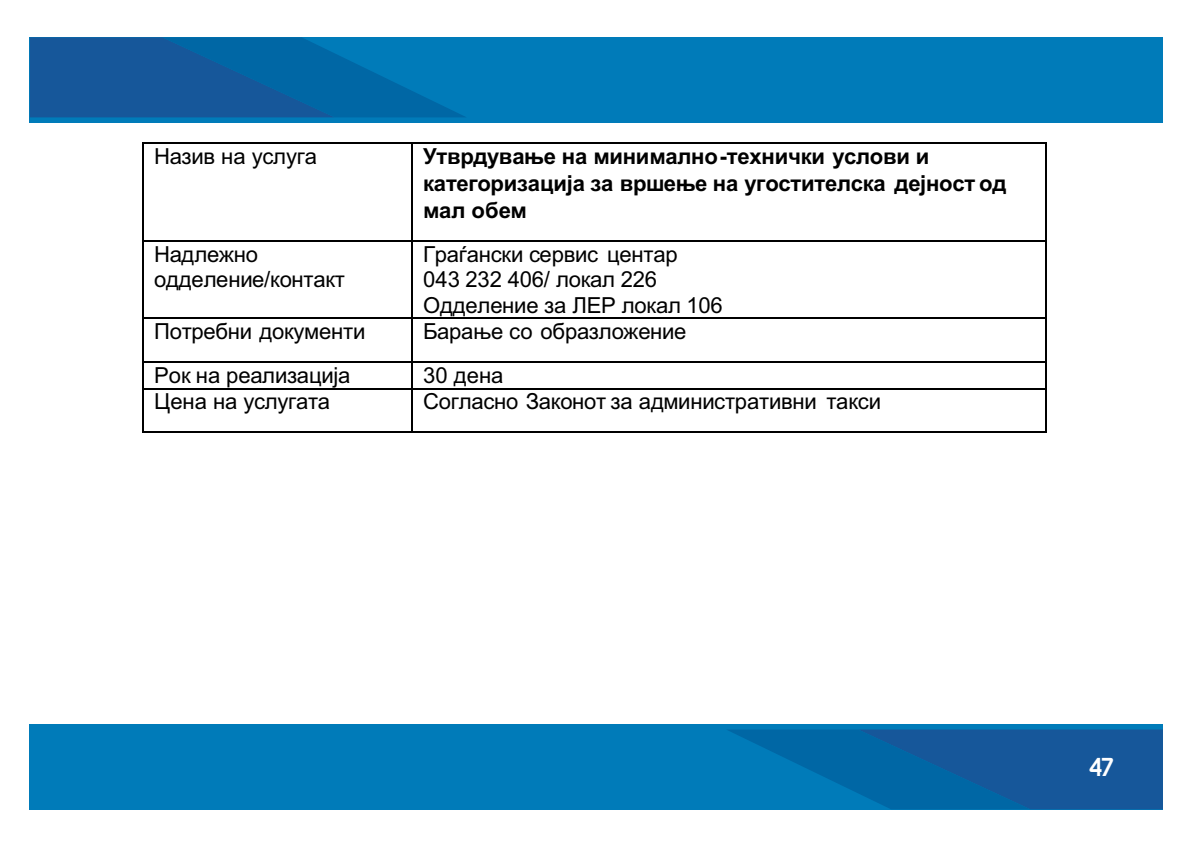
<style>
.page{position:relative;width:1193px;height:841px;background:#fff}
.page>*{position:absolute;margin:0;border:0;box-sizing:border-box;transform-origin:0 0}
.t1{font:500 27.2px "Horatio D";color:#fff}
.t2{font:22px/25.4px "Arial";letter-spacing:-.01em;color:#000}
.t3{font:700 22px/26.6px "Arial";letter-spacing:-.01em;color:#000}
</style>
<div class="page">
<hr style="left:144px;top:143px;width:267px;height:1px;background:#000">
<hr style="left:413px;top:143px;width:631px;height:1px;background:#000">
<hr style="left:142px;top:144px;width:2px;height:96px;background:#000">
<hr style="left:411px;top:144px;width:2px;height:96px;background:#000">
<hr style="left:1044px;top:144px;width:2px;height:96px;background:#000">
<hr style="left:144px;top:240px;width:267px;height:2px;background:#000">
<hr style="left:413px;top:240px;width:631px;height:2px;background:#000">
<hr style="left:142px;top:242px;width:2px;height:75px;background:#000">
<hr style="left:411px;top:242px;width:2px;height:75px;background:#000">
<hr style="left:1044px;top:242px;width:2px;height:75px;background:#000">
<hr style="left:144px;top:317px;width:267px;height:2px;background:#000">
<hr style="left:413px;top:317px;width:631px;height:2px;background:#000">
<hr style="left:142px;top:319px;width:2px;height:42px;background:#000">
<hr style="left:411px;top:319px;width:2px;height:42px;background:#000">
<hr style="left:1044px;top:319px;width:2px;height:42px;background:#000">
<hr style="left:144px;top:361px;width:267px;height:1px;background:#000">
<hr style="left:413px;top:361px;width:631px;height:1px;background:#000">
<hr style="left:142px;top:362px;width:2px;height:25px;background:#000">
<hr style="left:411px;top:362px;width:2px;height:25px;background:#000">
<hr style="left:1044px;top:362px;width:2px;height:25px;background:#000">
<hr style="left:144px;top:387px;width:267px;height:2px;background:#000">
<hr style="left:413px;top:387px;width:631px;height:2px;background:#000">
<hr style="left:142px;top:389px;width:2px;height:42px;background:#000">
<hr style="left:144px;top:431px;width:267px;height:2px;background:#000">
<hr style="left:411px;top:389px;width:2px;height:42px;background:#000">
<hr style="left:413px;top:431px;width:631px;height:2px;background:#000">
<hr style="left:1044px;top:389px;width:2px;height:42px;background:#000">
<div style="left:30px;top:723px;width:1132px;height:85px;background:#007bb9"></div>
<svg style="left:728px;top:729px;width:434px;height:79px"></svg>
<div style="left:30px;top:37px;width:1132px;height:86px;background:#007bb9"></div>
<svg style="left:30px;top:37px;width:435px;height:80px"></svg>
<p class="t2" style="left:154px;top:145px;width:165px">Назив на услуга</p>
<p class="t3" style="left:423px;top:145px;width:584px">Утврдување на минимално-технички услови и категоризација за вршење на угостителска дејност од мал обем</p>
<p class="t2" style="left:154px;top:244px;width:192px">Надлежно одделение/контакт</p>
<p class="t2" style="left:423px;top:243px;width:301px">Граѓански сервис центар<br>043 232 406/ локал 226<br>Одделение за ЛЕР локал 106</p>
<p class="t2" style="left:154px;top:320px;width:213px">Потребни документи</p>
<p class="t2" style="left:423px;top:320px;width:265px">Барање со образложение</p>
<p class="t2" style="left:154px;top:364px;width:198px">Рок на реализација</p>
<p class="t2" style="left:423px;top:364px;width:82px">30 дена</p>
<p class="t2" style="left:154px;top:390px;width:178px">Цена на услугата</p>
<p class="t2" style="left:423px;top:390px;width:459px">Согласно Законот за административни такси</p>
<p class="t1" style="left:1088px;top:754px;width:25px">47</p>
</div>
